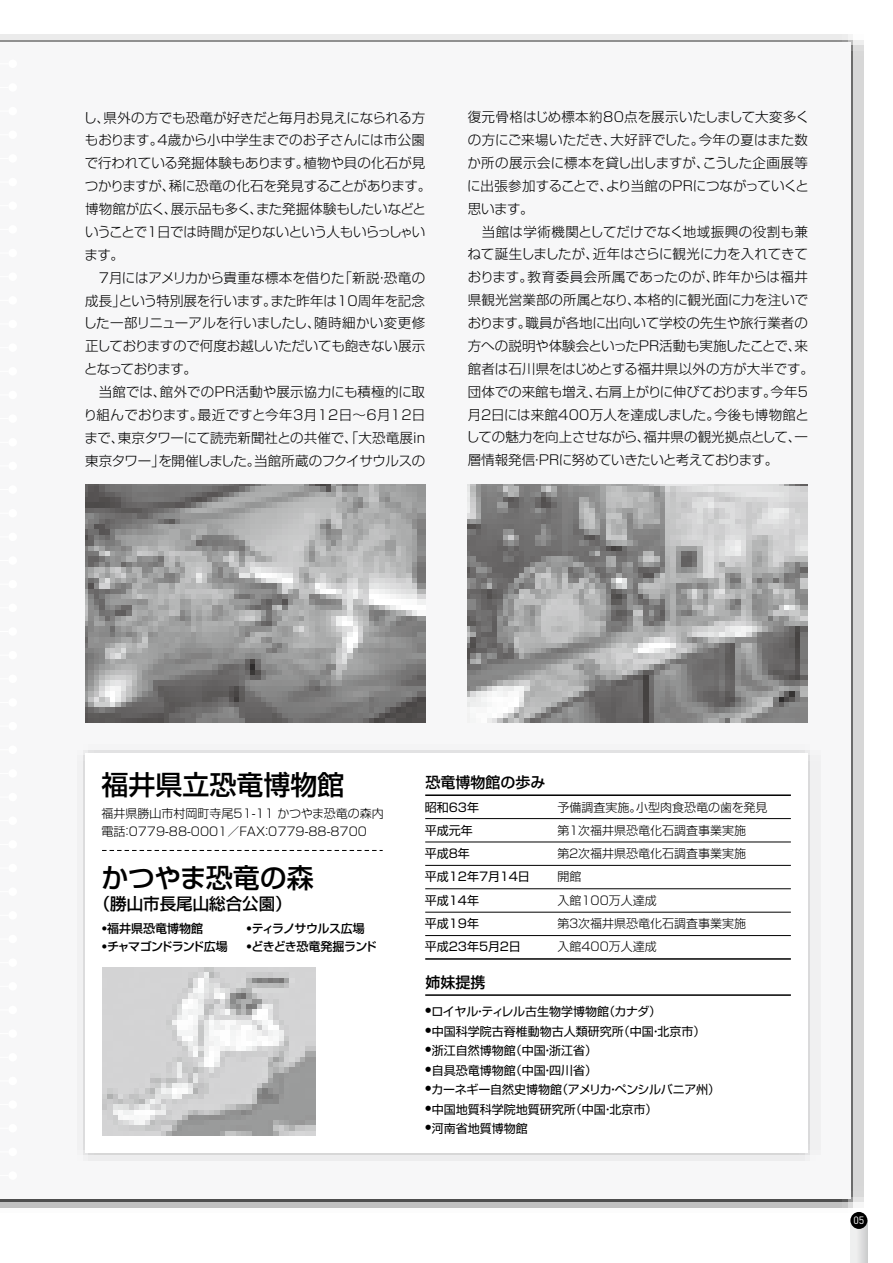
<style>
.page{position:relative;width:893px;height:1263px;background:#fff}
.page>*{position:absolute;margin:0;border:0;box-sizing:border-box;transform-origin:0 0}
.t1{font:500 27px "Shin Go Pro";color:#000}
.t2{font:500 27px "Shin Go Pro";letter-spacing:-.02em;color:#000}
.t3{font:500 16.5px "Shin Go Pro";color:#000}
.t4{font:500 15px "Shin Go Pro";color:#000}
.t5{font:300 13.5px/22.8px "Shin Go Pro";letter-spacing:-.005em;color:#000}
.t6{font:12px/19.5px "Shin Go Pro";color:#000}
.t7{font:300 12px/23.2px "Shin Go Pro";color:#000}
.t8{font:500 12px/18px "Shin Go Pro";letter-spacing:-.04em;color:#000}
.t9{font:10.5px "DIN";color:#fff}
.s1{font-weight:900}
.s2{font-weight:900;font-size:15px}
</style>
<div class="page">
<img style="left:0;top:34px;width:863px;height:1174px">
<div style="left:0;top:43px;width:850px;height:1156px;background:#f7f7f8"></div>
<svg style="left:850px;top:1223px;width:17px;height:40px"></svg>
<div style="left:850px;top:1212px;width:17px;height:17px;background:#000;border-radius:50%"></div>
<img style="left:85px;top:485px;width:340px;height:238px">
<img style="left:468px;top:485px;width:340px;height:238px">
<div style="left:9px;top:60px;width:8px;height:8px;background:#fff;border-radius:50%"></div>
<div style="left:9px;top:83px;width:8px;height:9px;background:#fff;border-radius:50%"></div>
<div style="left:9px;top:107px;width:8px;height:8px;background:#fff;border-radius:50%"></div>
<div style="left:9px;top:130px;width:8px;height:9px;background:#fff;border-radius:50%"></div>
<div style="left:9px;top:154px;width:8px;height:9px;background:#fff;border-radius:50%"></div>
<div style="left:9px;top:178px;width:8px;height:8px;background:#fff;border-radius:50%"></div>
<div style="left:9px;top:201px;width:8px;height:9px;background:#fff;border-radius:50%"></div>
<div style="left:9px;top:225px;width:8px;height:9px;background:#fff;border-radius:50%"></div>
<div style="left:9px;top:249px;width:8px;height:8px;background:#fff;border-radius:50%"></div>
<div style="left:9px;top:272px;width:8px;height:9px;background:#fff;border-radius:50%"></div>
<div style="left:9px;top:296px;width:8px;height:9px;background:#fff;border-radius:50%"></div>
<div style="left:9px;top:320px;width:8px;height:8px;background:#fff;border-radius:50%"></div>
<div style="left:9px;top:343px;width:8px;height:9px;background:#fff;border-radius:50%"></div>
<div style="left:9px;top:367px;width:8px;height:9px;background:#fff;border-radius:50%"></div>
<div style="left:9px;top:391px;width:8px;height:8px;background:#fff;border-radius:50%"></div>
<div style="left:9px;top:414px;width:8px;height:9px;background:#fff;border-radius:50%"></div>
<div style="left:9px;top:438px;width:8px;height:8px;background:#fff;border-radius:50%"></div>
<div style="left:9px;top:462px;width:8px;height:8px;background:#fff;border-radius:50%"></div>
<div style="left:9px;top:485px;width:8px;height:9px;background:#fff;border-radius:50%"></div>
<div style="left:9px;top:509px;width:8px;height:8px;background:#fff;border-radius:50%"></div>
<div style="left:9px;top:533px;width:8px;height:8px;background:#fff;border-radius:50%"></div>
<div style="left:9px;top:556px;width:8px;height:9px;background:#fff;border-radius:50%"></div>
<div style="left:9px;top:580px;width:8px;height:8px;background:#fff;border-radius:50%"></div>
<div style="left:9px;top:604px;width:8px;height:8px;background:#fff;border-radius:50%"></div>
<div style="left:9px;top:627px;width:8px;height:9px;background:#fff;border-radius:50%"></div>
<div style="left:9px;top:651px;width:8px;height:8px;background:#fff;border-radius:50%"></div>
<div style="left:9px;top:674px;width:8px;height:9px;background:#fff;border-radius:50%"></div>
<div style="left:9px;top:698px;width:8px;height:9px;background:#fff;border-radius:50%"></div>
<div style="left:9px;top:722px;width:8px;height:8px;background:#fff;border-radius:50%"></div>
<div style="left:9px;top:745px;width:8px;height:9px;background:#fff;border-radius:50%"></div>
<div style="left:9px;top:769px;width:8px;height:9px;background:#fff;border-radius:50%"></div>
<div style="left:9px;top:793px;width:8px;height:8px;background:#fff;border-radius:50%"></div>
<div style="left:9px;top:816px;width:8px;height:9px;background:#fff;border-radius:50%"></div>
<div style="left:9px;top:840px;width:8px;height:9px;background:#fff;border-radius:50%"></div>
<div style="left:9px;top:864px;width:8px;height:8px;background:#fff;border-radius:50%"></div>
<div style="left:9px;top:887px;width:8px;height:9px;background:#fff;border-radius:50%"></div>
<div style="left:9px;top:911px;width:8px;height:8px;background:#fff;border-radius:50%"></div>
<div style="left:9px;top:935px;width:8px;height:8px;background:#fff;border-radius:50%"></div>
<div style="left:9px;top:958px;width:8px;height:9px;background:#fff;border-radius:50%"></div>
<div style="left:9px;top:982px;width:8px;height:8px;background:#fff;border-radius:50%"></div>
<div style="left:9px;top:1006px;width:8px;height:8px;background:#fff;border-radius:50%"></div>
<div style="left:9px;top:1029px;width:8px;height:9px;background:#fff;border-radius:50%"></div>
<div style="left:9px;top:1053px;width:8px;height:8px;background:#fff;border-radius:50%"></div>
<div style="left:9px;top:1077px;width:8px;height:8px;background:#fff;border-radius:50%"></div>
<div style="left:9px;top:1100px;width:8px;height:9px;background:#fff;border-radius:50%"></div>
<div style="left:9px;top:1124px;width:8px;height:8px;background:#fff;border-radius:50%"></div>
<div style="left:9px;top:1147px;width:8px;height:9px;background:#fff;border-radius:50%"></div>
<div style="left:9px;top:1171px;width:8px;height:9px;background:#fff;border-radius:50%"></div>
<div style="left:85px;top:753px;width:723px;height:399px;background:#fff"></div>
<hr style="left:425px;top:794px;width:366px;height:2px;background:#000">
<hr style="left:425px;top:994px;width:366px;height:2px;background:#000">
<hr style="left:425px;top:818px;width:366px;height:1px;background:#000">
<hr style="left:425px;top:842px;width:366px;height:1px;background:#000">
<hr style="left:425px;top:865px;width:366px;height:1px;background:#000">
<hr style="left:425px;top:888px;width:366px;height:1px;background:#000">
<hr style="left:425px;top:912px;width:366px;height:1px;background:#000">
<hr style="left:425px;top:935px;width:366px;height:1px;background:#000">
<hr style="left:425px;top:958px;width:366px;height:2px;background:#000">
<img style="left:102px;top:967px;width:214px;height:168px">
<svg style="left:102px;top:850px;width:281px;height:1px"></svg>
<p class="t5" style="left:84px;top:104px;width:349px">し、県外の方でも恐竜が好きだと毎月お見えになられる方もおります。４歳から小中学生までのお子さんには市公園で行われている発掘体験もあります。植物や貝の化石が見つかりますが、稀に恐竜の化石を発見することがあります。博物館が広く、展示品も多く、また発掘体験もしたいなどということで１日では時間が足りないという人もいらっしゃいます。<br>　７月にはアメリカから貴重な標本を借りた「新説・恐竜の成長」という特別展を行います。また昨年は10周年を記念した一部リニューアルを行いましたし、随時細かい変更修正しておりますので何度お越しいただいても飽きない展示となっております。<br>　当館では、館外でのPR活動や展示協力にも積極的に取り組んでおります。最近ですと今年3月12日～6月12日まで、東京タワーにて読売新聞社との共催で、「大恐竜展in東京タワー」を開催しました。当館所蔵のフクイサウルスの</p>
<p class="t5" style="left:466px;top:104px;width:349px">復元骨格はじめ標本約80点を展示いたしまして大変多くの方にご来場いただき、大好評でした。今年の夏はまた数か所の展示会に標本を貸し出しますが、こうした企画展等に出張参加することで、より当館のPRにつながっていくと思います。<br>　当館は学術機関としてだけでなく地域振興の役割も兼ねて誕生しましたが、近年はさらに観光に力を入れてきております。教育委員会所属であったのが、昨年からは福井県観光営業部の所属となり、本格的に観光面に力を注いでおります。職員が各地に出向いて学校の先生や旅行業者の方への説明や体験会といったＰＲ活動も実施したことで、来館者は石川県をはじめとする福井県以外の方が大半です。団体での来館も増え、右肩上がりに伸びております。今年5月2日には来館400万人を達成しました。今後も博物館としての魅力を向上させながら、福井県の観光拠点として、一層情報発信・ＰＲに努めていきたいと考えております。</p>
<h1 class="t1" style="left:102px;top:762px;width:244px">福井県立恐竜博物館</h1>
<p class="t4" style="left:425px;top:770px;width:121px">恐竜博物館の歩み</p>
<p class="t7" style="left:102px;top:803px;width:284px;line-height:18px">福井県勝山市村岡町寺尾51-11 かつやま恐竜の森内電話：0779-88-0001／FAX：0779-88-8700</p>
<h1 class="t2" style="left:101px;top:855px;width:214px">かつやま恐竜の森</h1>
<p class="t3" style="left:94px;top:890px;width:199px">（勝山市長尾山総合公園）</p>
<p class="t8" style="left:98px;top:918px;width:131px"><span class="s1">・</span>福井県恐竜博物館<br><span class="s1">・</span>チャマゴンドランド広場</p>
<p class="t8" style="left:243px;top:918px;width:135px"><span class="s1">・</span>ティラノサウルス広場<span class="s1">・</span>どきどき恐竜発掘ランド</p>
<p class="t6" style="left:425px;top:794px;width:107px;line-height:23.2px">昭和63年<br>平成元年<br>平成8年<br>平成12年7月14日平成14年<br>平成19年<br>平成23年5月2日</p>
<p class="t7" style="left:557px;top:794px;width:211px">予備調査実施。小型肉食恐竜の歯を発見第１次福井県恐竜化石調査事業実施<br>第２次福井県恐竜化石調査事業実施<br>開館<br>入館100万人達成<br>第３次福井県恐竜化石調査事業実施<br>入館400万人達成</p>
<p class="t4" style="left:425px;top:970px;width:61px">姉妹提携</p>
<p class="t6" style="left:421px;top:1001px;width:301px"><span class="s2">・</span>ロイヤル・ティレル古生物学博物館（カナダ）<br><span class="s2">・</span>中国科学院古脊椎動物古人類研究所（中国・北京市）<span class="s2">・</span>浙江自然博物館（中国・浙江省）<br><span class="s2">・</span>自具恐竜博物館（中国・四川省）<br><span class="s2">・</span>カーネギー自然史博物館（アメリカ・ペンシルバニア州）<span class="s2">・</span>中国地質科学院地質研究所（中国・北京市）<br><span class="s2">・</span>河南省地質博物館</p>
<p class="t9" style="left:853px;top:1214px;width:12px">05</p>
</div>
